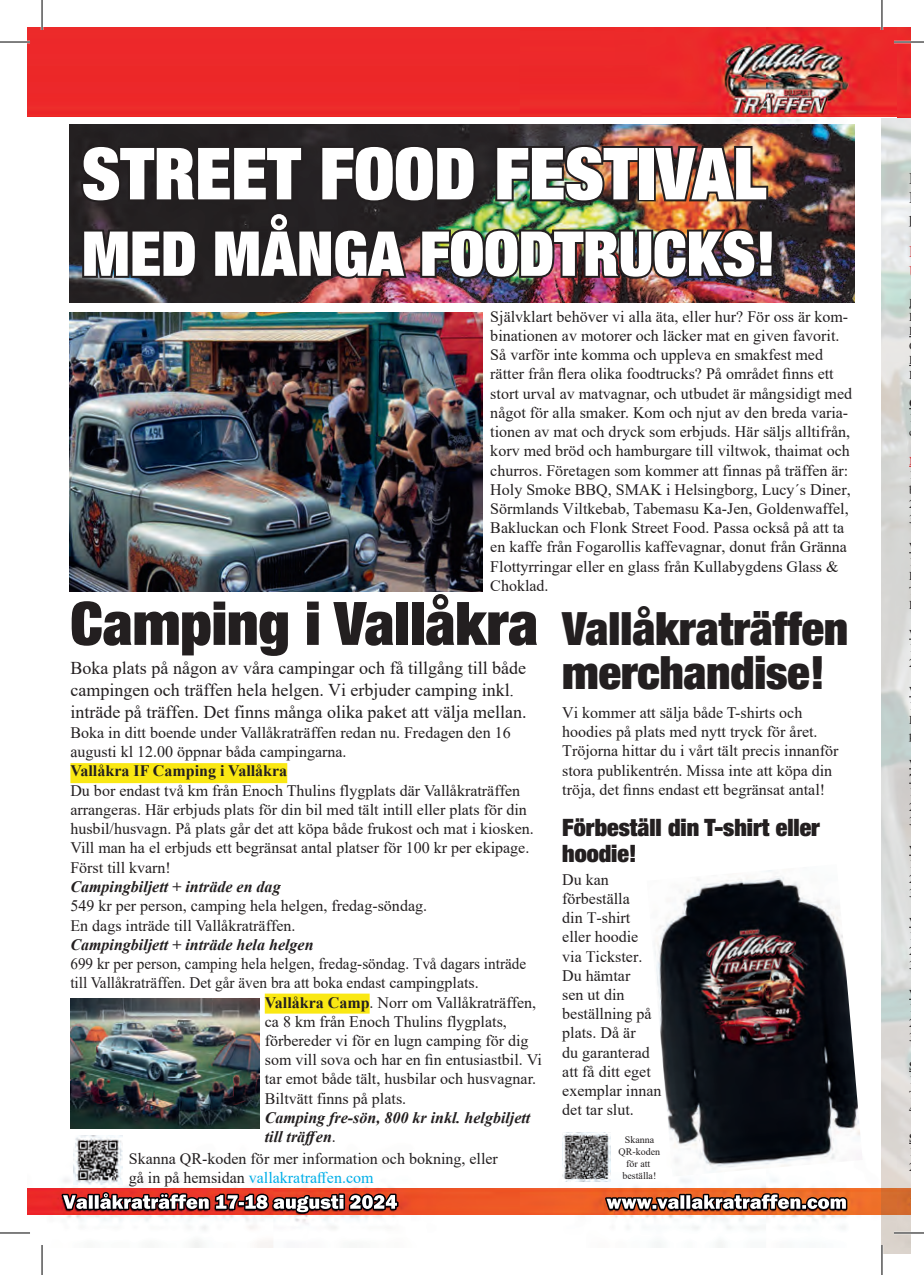
<style>
.page{position:relative;width:924px;height:1275px;background:#fff}
.page>*{position:absolute;margin:0;border:0;box-sizing:border-box;transform-origin:0 0}
.t1{font:900 condensed 72px "Helvetica Neue LT Std";color:#fff}
.t2{font:900 condensed 62px "Helvetica Neue LT Std";color:#fff}
.t3{font:900 condensed 60px "Helvetica Neue LT Std";color:#231f20}
.t4{font:900 condensed 46px/43.8px "Helvetica Neue LT Std";color:#231f20}
.t5{font:900 condensed 24px/25.6px "Helvetica Neue LT Std";color:#231f20}
.t6{font:18px/21.6px "Times New Roman";color:#231f20}
.t7{font:16px/19.2px "Times New Roman";color:#231f20}
.t8{font:16px "Times New Roman";color:#d9252a}
.t9{font:700 12px "Times New Roman";letter-spacing:-.05em;color:#231f20}
.t10{font:12px "Times New Roman";letter-spacing:-.03em;color:#231f20}
.t11{font:700 12px "Times New Roman";color:#d9252a}
.t12{font:10px/12px "Times New Roman";color:#231f20;text-align:center}
.s1{font-weight:700}
.s2{font-weight:700;font-style:italic}
.s3{color:#00afe8}
</style>
<div class="page">
<img style="left:895px;top:28px;width:14px;height:89px">
<img style="left:28px;top:116px;width:867px;height:1131px">
<img style="left:28px;top:28px;width:867px;height:88px">
<img style="left:28px;top:1189px;width:853px;height:25px">
<img style="left:61px;top:1193px;width:138px;height:17px">
<img style="left:881px;top:119px;width:28px;height:1134px">
<img style="left:69px;top:125px;width:784px;height:178px">
<img style="left:69px;top:313px;width:413px;height:278px">
<div style="left:79px;top:143px;width:226px;height:61px;background:#231f20"></div>
<div style="left:318px;top:143px;width:159px;height:61px;background:#242022"></div>
<img style="left:493px;top:143px;width:148px;height:61px">
<div style="left:637px;top:146px;width:18px;height:55px;border:4px solid #231f20"></div>
<img style="left:650px;top:144px;width:119px;height:60px">
<div style="left:70px;top:763px;width:217px;height:20px;background:#fae813"></div>
<div style="left:265px;top:993px;width:104px;height:20px;background:#fae813"></div>
<img style="left:646px;top:864px;width:216px;height:312px">
<svg style="left:80px;top:227px;width:119px;height:53px;background:#282628"></svg>
<svg style="left:211px;top:210px;width:198px;height:71px;background:#2d2425"></svg>
<img style="left:418px;top:227px;width:357px;height:54px">
<img style="left:70px;top:998px;width:189px;height:130px">
<img style="left:74px;top:1135px;width:48px;height:49px">
<img style="left:562px;top:1132px;width:48px;height:49px">
<hr style="left:0;top:41px;width:30px;height:2px;background:#fff">
<hr style="left:893px;top:41px;width:30px;height:2px;background:#fff">
<hr style="left:0;top:1231px;width:30px;height:3px;background:#fff">
<hr style="left:893px;top:1231px;width:30px;height:3px;background:#fff">
<hr style="left:41px;top:0;width:2px;height:30px;background:#fff">
<hr style="left:41px;top:1245px;width:2px;height:30px;background:#fff">
<hr style="left:880px;top:0;width:2px;height:30px;background:#fff">
<hr style="left:880px;top:1245px;width:2px;height:30px;background:#fff">
<hr style="left:0;top:42px;width:30px;height:1px;background:#000">
<hr style="left:893px;top:42px;width:30px;height:1px;background:#000">
<hr style="left:0;top:1232px;width:30px;height:1px;background:#000">
<hr style="left:893px;top:1232px;width:30px;height:1px;background:#000">
<hr style="left:42px;top:0;width:1px;height:30px;background:#000">
<hr style="left:42px;top:1245px;width:1px;height:30px;background:#000">
<hr style="left:881px;top:0;width:1px;height:30px;background:#000">
<hr style="left:881px;top:1245px;width:1px;height:30px;background:#000">
<p class="t1" style="left:82px;top:128px;width:686px">STREET FOOD FESTIVAL</p>
<p class="t2" style="left:82px;top:214px;width:695px">MED MÅNGA FOODTRUCKS!</p>
<p class="t7" style="left:490px;top:306px;width:363px">Självklart behöver vi alla äta, eller hur? För oss är kom&shy;binationen av motorer och läcker mat en given favorit.<br>Så varför inte komma och uppleva en smakfest med rätter från flera olika foodtrucks? På området finns ett stort urval av matvagnar, och utbudet är mångsidigt med något för alla smaker. Kom och njut av den breda varia&shy;tionen av mat och dryck som erbjuds. Här säljs alltifrån, korv med bröd och hamburgare till viltwok, thaimat och churros. Företagen som kommer att finnas på träffen är:<br>Holy Smoke BBQ, SMAK i Helsingborg, Lucy´s Diner, Sörmlands Viltkebab, Tabemasu Ka-Jen, Goldenwaffel, Bakluckan och Flonk Street Food. Passa också på att ta en kaffe från Fogarollis kaffevagnar, donut från Gränna Flottyrringar eller en glass från Kullabygdens Glass &amp; Choklad.</p>
<p class="t4" style="left:562px;top:605px;width:287px">Vallåkraträffen merchandise!</p>
<p class="t7" style="left:562px;top:702px;width:277px">Vi kommer att sälja både T-shirts och hoodies på plats med nytt tryck för året.<br>Tröjorna hittar du i vårt tält precis innanför stora publikentrén. Missa inte att köpa din tröja, det finns endast ett begränsat antal!</p>
<p class="t5" style="left:562px;top:814px;width:259px">Förbeställ din T-shirt eller hoodie!</p>
<p class="t7" style="left:562px;top:869px;width:101px">Du kan förbeställa<br>din T-shirt eller hoodie via Tickster.<br>Du hämtar<br>sen ut din beställning på plats. Då är<br>du garanterad att få ditt eget exemplar innan det tar slut.</p>
<p class="t3" style="left:70px;top:585px;width:469px">Camping i Vallåkra</p>
<p class="t6" style="left:70px;top:657px;width:457px">Boka plats på någon av våra campingar och få tillgång till både campingen och träffen hela helgen. Vi erbjuder camping inkl. inträde på träffen. Det finns många olika paket att välja mellan.</p>
<p class="t7" style="left:70px;top:722px;width:465px">Boka in ditt boende under Vallåkraträffen redan nu. Fredagen den 16 augusti kl 12.00 öppnar båda campingarna.<br><span class="s1">Vallåkra IF Camping i Vallåkra<br></span>Du bor endast två km från Enoch Thulins flygplats där Vallåkraträffen arrangeras. Här erbjuds plats för din bil med tält intill eller plats för din husbil/husvagn. På plats går det att köpa både frukost och mat i kiosken.<br>Vill man ha el erbjuds ett begränsat antal platser för 100 kr per ekipage.<br>Först till kvarn!<br><span class="s2">Campingbiljett + inträde en dag<br></span>549 kr per person, camping hela helgen, fredag-söndag.<br>En dags inträde till Vallåkraträffen.<br><span class="s2">Campingbiljett + inträde hela helgen<br></span>699 kr per person, camping hela helgen, fredag-söndag. Två dagars inträde till Vallåkraträffen. Det går även bra att boka endast campingplats.</p>
<p class="t7" style="left:265px;top:992px;width:278px"><span class="s1">Vallåkra Camp</span>. Norr om Vallåkraträffen, ca 8 km från Enoch Thulins flygplats, förbereder vi för en lugn camping för dig som vill sova och har en fin entusiastbil. Vi tar emot både tält, husbilar och husvagnar.<br>Biltvätt finns på plats.<br><span class="s2">Camping fre-sön, 800 kr inkl. helgbiljett till träffen</span>.</p>
<p class="t12" style="left:618px;top:1133px;width:43px">Skanna<br>QR-koden för att beställa!</p>
<p class="t7" style="left:129px;top:1148px;width:370px">Skanna QR-koden för mer information och bokning, eller gå in på hemsidan <span class="s3">vallakratraffen.com</span></p>
<p class="t7" style="left:908px;top:169px;width:16px">M</p>
<p class="t7" style="left:908px;top:188px;width:20px">De</p>
<p class="t8" style="left:908px;top:241px;width:18px">Fö</p>
<p class="t8" style="left:908px;top:260px;width:17px">Ut</p>
<p class="t9" style="left:908px;top:294px;width:14px">BI</p>
<p class="t10" style="left:908px;top:308px;width:14px">Be</p>
<p class="t9" style="left:908px;top:323px;width:18px">LO</p>
<p class="t10" style="left:908px;top:337px;width:15px">Ga</p>
<p class="t9" style="left:908px;top:351px;width:18px">LO</p>
<p class="t10" style="left:908px;top:366px;width:14px">Be</p>
<p class="t11" style="left:908px;top:452px;width:18px">NY</p>
<p class="t10" style="left:908px;top:568px;width:15px">Bo</p>
<p class="t9" style="left:908px;top:625px;width:19px">VO</p>
<p class="t9" style="left:908px;top:683px;width:19px">VO</p>
<p class="t9" style="left:908px;top:755px;width:19px">VO</p>
<p class="t9" style="left:908px;top:841px;width:19px">VO</p>
<p class="t9" style="left:908px;top:913px;width:19px">VO</p>
<p class="t9" style="left:908px;top:985px;width:19px">VO</p>
<p class="t9" style="left:908px;top:1057px;width:16px">SV</p>
<p class="t9" style="left:908px;top:1129px;width:16px">ST</p>
</div>
